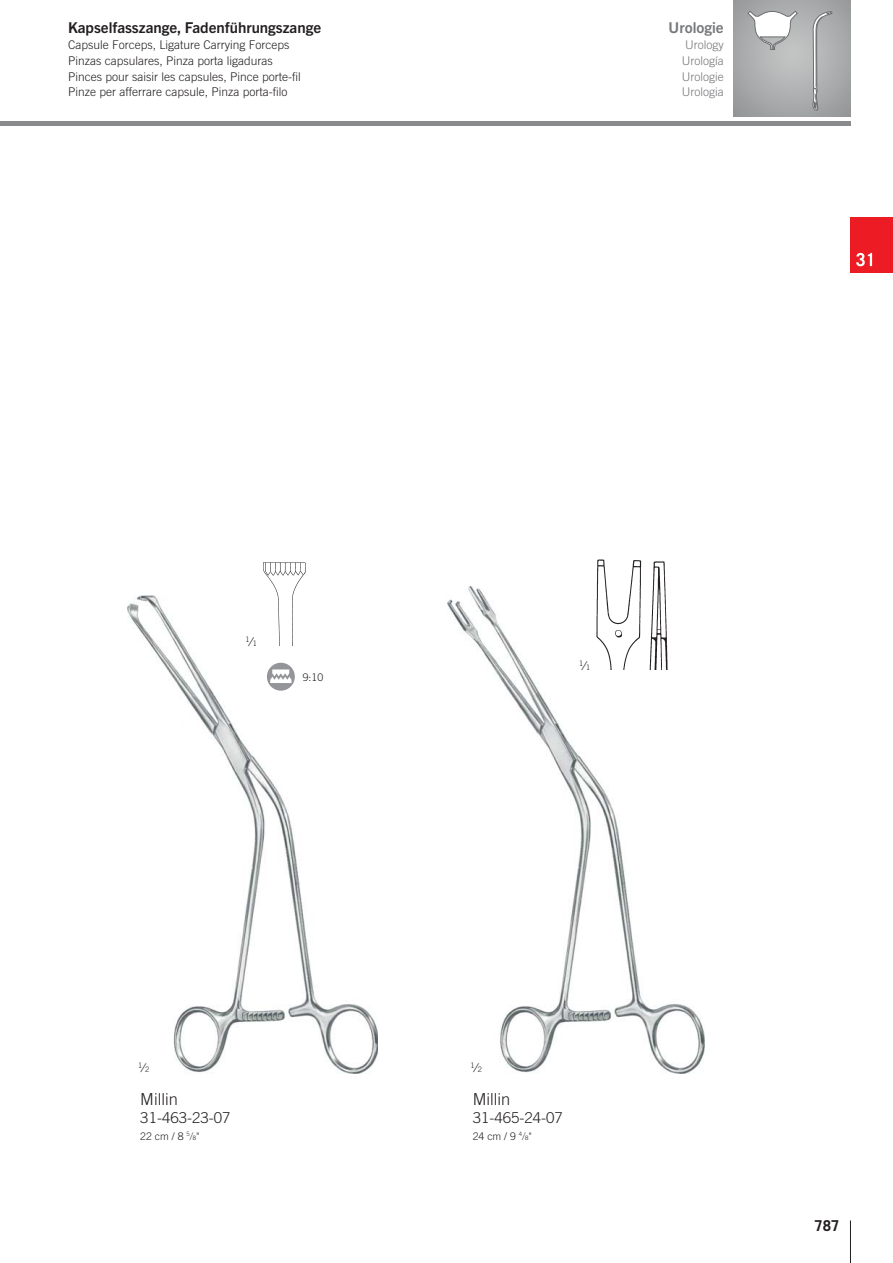
<style>
.page{position:relative;width:893px;height:1263px;background:#fff}
.page>*{position:absolute;margin:0;border:0;box-sizing:border-box;transform-origin:0 0}
.t1{font:300 16.5px "Trade Gothic";color:#231f20}
.t2{font:700 15px "Trade Gothic Next LT Pro";color:#231f20}
.t3{font:300 15px "Trade Gothic";color:#231f20}
.t4{font:700 15px "Trade Gothic Next LT Pro";color:#77787b}
.t5{font:700 15px "Trade Gothic";color:#231f20}
.t6{font:300 12px/15.8px "Trade Gothic";color:#231f20}
.t7{font:300 12px/15.8px "Trade Gothic";color:#77787b;text-align:justify}
.t8{font:300 10.5px "Trade Gothic";color:#231f20}
.t9{font:300 7.5px "Trade Gothic";color:#231f20}
.s1{font-size:12px}
.s2{font-style:italic}
.s3{font-size:6px}
</style>
<div class="page">
<div style="left:850px;top:217px;width:43px;height:55px;background:#ed1c24"></div>
<svg style="left:856px;top:253px;width:16px;height:13px"></svg>
<hr style="left:850px;top:1220px;width:1px;height:43px;background:#231f20">
<hr style="left:0;top:121px;width:850px;height:4px;background:#888a8c">
<img style="left:447px;top:587px;width:257px;height:486px">
<img style="left:128px;top:595px;width:250px;height:478px">
<img style="left:263px;top:562px;width:42px;height:84px">
<div style="left:267px;top:663px;width:28px;height:28px;background:#939598;border-radius:50%"></div>
<svg style="left:270px;top:669px;width:21px;height:14px"></svg>
<img style="left:597px;top:559px;width:71px;height:111px">
<svg style="left:748px;top:10px;width:50px;height:40px"></svg>
<svg style="left:813px;top:5px;width:19px;height:106px;background:#aaacad"></svg>
<p class="t2" style="left:68px;top:23px;width:255px">Kapselfasszange, Fadenführungszange</p>
<p class="t6" style="left:68px;top:38px;width:234px">Capsule Forceps, Ligature Carrying Forceps Pinzas capsulares, Pinza porta ligaduras Pinces pour saisir les capsules, Pince porte-fil Pinze per afferrare capsule, Pinza porta-filo</p>
<p class="t4" style="left:669px;top:23px;width:57px">Urologie</p>
<p class="t7" style="left:682px;top:38px;width:43px">Urology Urología Urologie Urologia</p>
<p class="t9" style="left:246px;top:639px;width:13px">1<span class="s1">⁄</span>1</p>
<p class="t8" style="left:303px;top:673px;width:22px">9:10</p>
<p class="t9" style="left:579px;top:663px;width:13px">1<span class="s1">⁄</span>1</p>
<p class="t9" style="left:138px;top:1065px;width:13px">1<span class="s1">⁄</span>2</p>
<h1 class="t1" style="left:140px;top:1093px;width:39px">Millin</h1>
<p class="t3" style="left:140px;top:1112px;width:92px">31-463-23-07</p>
<p class="t8" style="left:140px;top:1132px;width:61px">22 cm / 8 <sup>5</sup><span class="s2">/</span> <span class="s3">8</span>"</p>
<p class="t9" style="left:471px;top:1065px;width:13px">1<span class="s1">⁄</span>2</p>
<h1 class="t1" style="left:473px;top:1093px;width:39px">Millin</h1>
<p class="t3" style="left:473px;top:1112px;width:92px">31-465-24-07</p>
<p class="t8" style="left:473px;top:1132px;width:61px">24 cm / 9 <sup>4</sup><span class="s2">/</span> <span class="s3">8</span>"</p>
<p class="t5" style="left:814px;top:1220px;width:27px">787</p>
</div>
